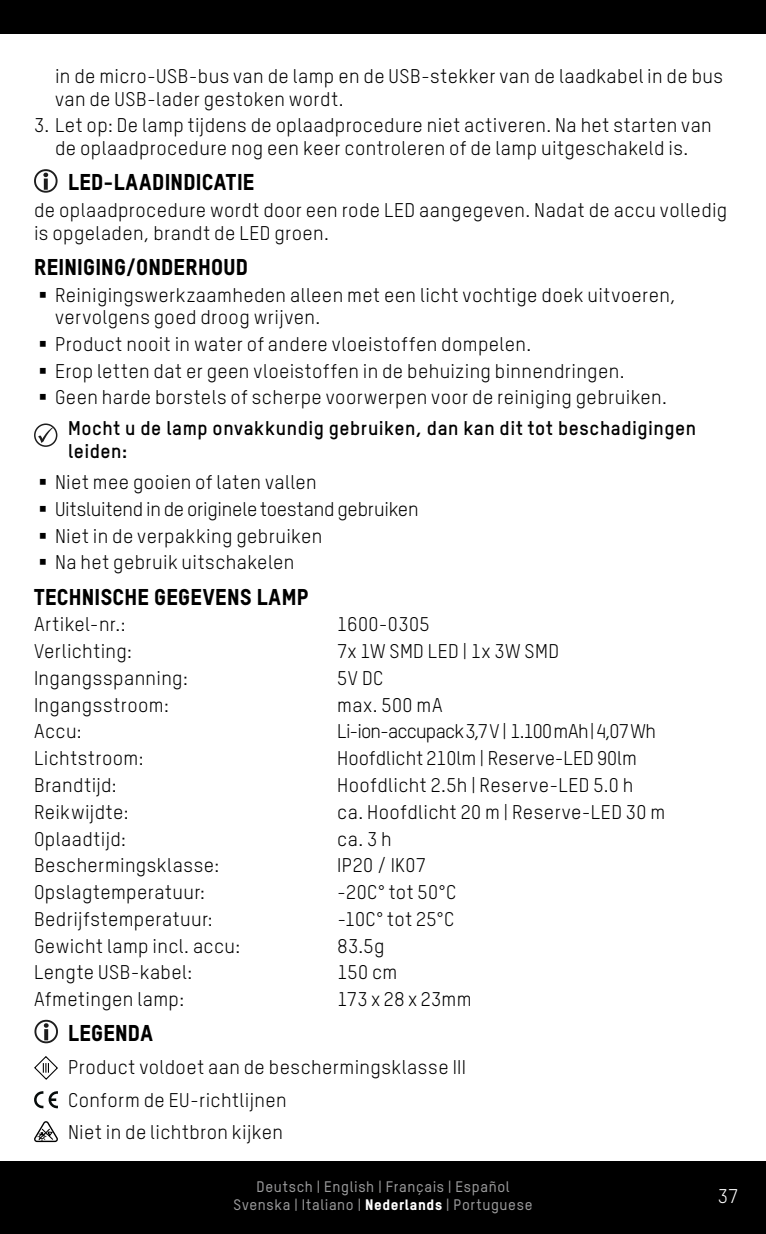
<style>
.page{position:relative;width:766px;height:1234px;background:#fff}
.page>*{position:absolute;margin:0;border:0;box-sizing:border-box;transform-origin:0 0}
.t1{font:800 22.5px "TSTARPRO";letter-spacing:.015em;color:#000}
.t2{font:19.5px/22.5px "TSTARPRO";letter-spacing:.02em;color:#000}
.t3{font:19.5px "TSTARPRO";letter-spacing:-.01em;color:#000}
.t4{font:19.5px "TSTARPRO";letter-spacing:-.04em;color:#000}
.t5{font:700 19.5px "TSTARPRO";letter-spacing:.025em;color:#000}
.t6{font:19.5px "TSTARPRO";color:#fff}
.t7{font:500 15px/18px "TSTARPRO";letter-spacing:.045em;color:#9c9c9d;text-align:center}
.s1{font-weight:700}
.s2{font-weight:800;color:#fff}
</style>
<div class="page">
<div style="left:0;top:0;width:765px;height:34px;background:#000"></div>
<div style="left:0;top:1160px;width:765px;height:73px;background:#000"></div>
<svg style="left:34px;top:169px;width:24px;height:24px"></svg>
<svg style="left:38px;top:427px;width:15px;height:16px"></svg>
<div style="left:34px;top:423px;width:23px;height:24px;border:1px solid #1e1e1e;border-radius:50%"></div>
<svg style="left:34px;top:1019px;width:24px;height:24px"></svg>
<svg style="left:34px;top:1056px;width:24px;height:24px"></svg>
<svg style="left:34px;top:1091px;width:24px;height:17px"></svg>
<svg style="left:34px;top:1121px;width:24px;height:21px"></svg>
<p class="t2" style="left:55px;top:64px;width:669px">in de micro-USB-bus van de lamp en de USB-stekker van de laadkabel in de bus van de USB-lader gestoken wordt.</p>
<p class="t2" style="left:34px;top:113px;width:679px;text-align:center">3. Let op: De lamp tijdens de oplaadprocedure niet activeren. Na het starten van de oplaadprocedure nog een keer controleren of de lamp uitgeschakeld is.</p>
<p class="t1" style="left:68px;top:167px;width:188px">LED-LAADINDICATIE</p>
<p class="t2" style="left:34px;top:198px;width:694px">de oplaadprocedure wordt door een rode LED aangegeven. Nadat de accu volledig is opgeladen, brandt de LED groen.</p>
<p class="t1" style="left:34px;top:251px;width:215px">REINIGING/ONDERHOUD</p>
<p class="t2" style="left:55px;top:282px;width:622px;text-indent:-17px">▪ Reinigingswerkzaamheden alleen met een licht vochtige doek uitvoeren, vervolgens goed droog wrijven.</p>
<p class="t2" style="left:38px;top:332px;width:494px">▪ Product nooit in water of andere vloeistoffen dompelen.</p>
<p class="t2" style="left:38px;top:358px;width:587px">▪ Erop letten dat er geen vloeistoffen in de behuizing binnendringen.</p>
<p class="t2" style="left:68px;top:381px;width:629px;line-height:30.9px;text-indent:-30px">▪ Geen harde borstels of scherpe voorwerpen voor de reiniging gebruiken.<br><span class="s1">Mocht u de lamp onvakkundig gebruiken, dan kan dit tot beschadigingen</span></p>
<p class="t5" style="left:68px;top:437px;width:61px">leiden:</p>
<p class="t2" style="left:38px;top:470px;width:280px">▪ Niet mee gooien of laten vallen</p>
<p class="t3" style="left:38px;top:496px;width:381px">▪ Uitsluitend in de originele toestand gebruiken</p>
<p class="t2" style="left:38px;top:523px;width:285px">▪ Niet in de verpakking gebruiken</p>
<p class="t2" style="left:38px;top:550px;width:257px">▪ Na het gebruik uitschakelen</p>
<p class="t1" style="left:34px;top:581px;width:276px">TECHNISCHE GEGEVENS LAMP</p>
<p class="t2" style="left:34px;top:612px;width:93px">Artikel-nr.:</p>
<p class="t2" style="left:337px;top:612px;width:94px">1600-0305</p>
<p class="t2" style="left:34px;top:639px;width:99px">Verlichting:</p>
<p class="t2" style="left:337px;top:639px;width:223px">7x 1W SMD LED | 1x 3W SMD</p>
<p class="t2" style="left:34px;top:665px;width:155px">Ingangsspanning:</p>
<p class="t2" style="left:337px;top:665px;width:47px">5V DC</p>
<p class="t2" style="left:34px;top:692px;width:136px">Ingangsstroom:</p>
<p class="t2" style="left:337px;top:692px;width:107px">max. 500 mA</p>
<p class="t2" style="left:34px;top:719px;width:49px">Accu:</p>
<p class="t4" style="left:337px;top:718px;width:320px">Li-ion-accupack 3,7 V | 1.100 mAh | 4,07 Wh</p>
<p class="t2" style="left:34px;top:746px;width:111px">Lichtstroom:</p>
<p class="t2" style="left:337px;top:746px;width:301px">Hoofdlicht 210lm | Reserve-LED 90lm</p>
<p class="t2" style="left:34px;top:773px;width:84px">Brandtijd:</p>
<p class="t2" style="left:337px;top:773px;width:297px">Hoofdlicht 2.5h | Reserve-LED 5.0 h</p>
<p class="t2" style="left:34px;top:799px;width:96px">Reikwijdte:</p>
<p class="t2" style="left:337px;top:799px;width:329px">ca. Hoofdlicht 20 m | Reserve-LED 30 m</p>
<p class="t2" style="left:34px;top:826px;width:93px">Oplaadtijd:</p>
<p class="t2" style="left:337px;top:826px;width:56px">ca. 3 h</p>
<p class="t2" style="left:34px;top:853px;width:187px">Beschermingsklasse:</p>
<p class="t2" style="left:337px;top:853px;width:90px">IP20 / IK07</p>
<p class="t2" style="left:34px;top:880px;width:172px">Opslagtemperatuur:</p>
<p class="t2" style="left:337px;top:880px;width:120px">-20C° tot 50°C</p>
<p class="t2" style="left:34px;top:906px;width:180px">Bedrijfstemperatuur:</p>
<p class="t2" style="left:337px;top:906px;width:118px">-10C° tot 25°C</p>
<p class="t2" style="left:34px;top:933px;width:208px">Gewicht lamp incl. accu:</p>
<p class="t2" style="left:337px;top:933px;width:49px">83.5g</p>
<p class="t2" style="left:34px;top:960px;width:160px">Lengte USB-kabel:</p>
<p class="t2" style="left:337px;top:960px;width:62px">150 cm</p>
<p class="t2" style="left:34px;top:987px;width:151px">Afmetingen lamp:</p>
<p class="t2" style="left:337px;top:987px;width:136px">173 x 28 x 23mm</p>
<p class="t1" style="left:68px;top:1017px;width:86px">LEGENDA</p>
<p class="t2" style="left:68px;top:1049px;width:399px;line-height:32.4px">Product voldoet aan de beschermingsklasse III<br>Conform de EU-richtlijnen<br>Niet in de lichtbron kijken</p>
<p class="t7" style="left:233px;top:1177px;width:300px">Deutsch | English | Français | Español<br>Svenska | Italiano | <span class="s2">Nederlands</span> | Portuguese</p>
<p class="t6" style="left:717px;top:1183px;width:22px">37</p>
</div>
